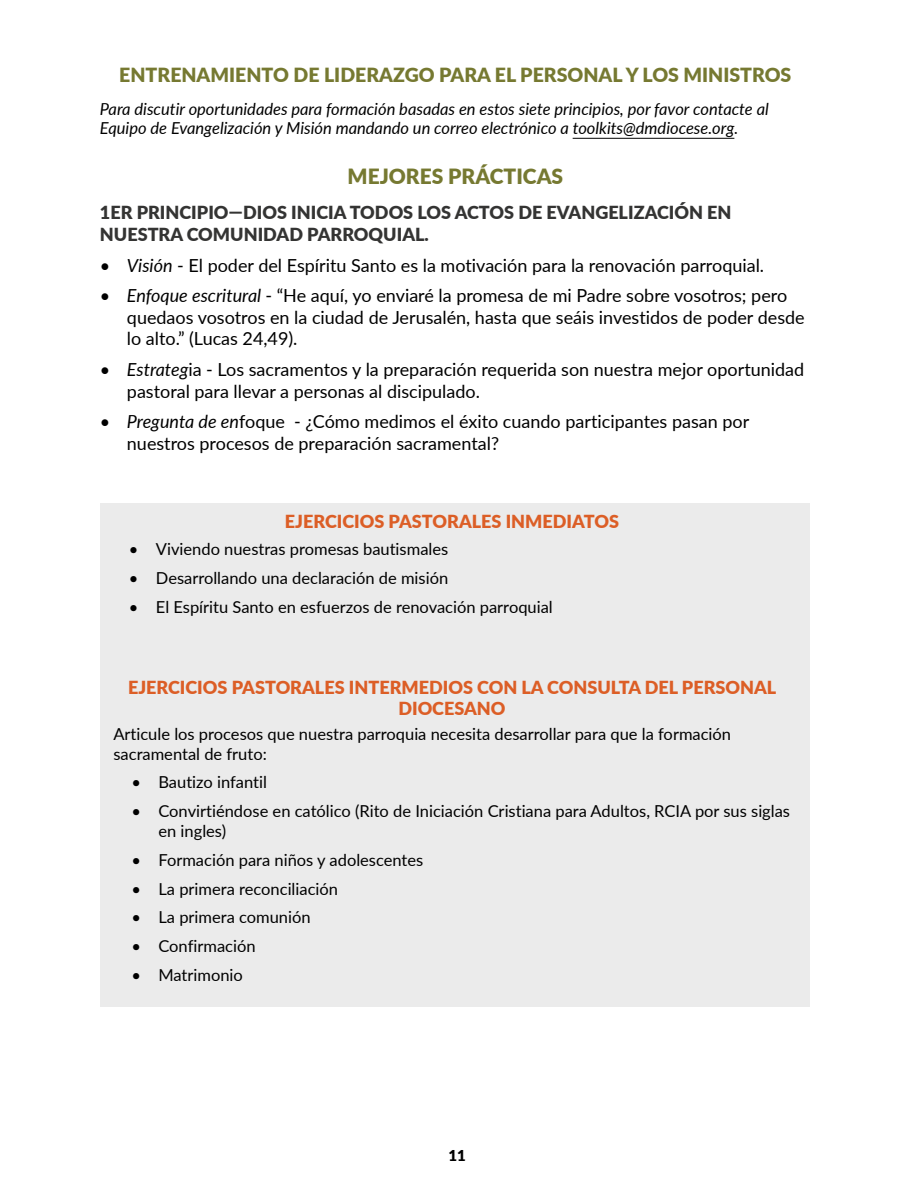
<style>
.page{position:relative;width:918px;height:1188px;background:#fff}
.page>*{position:absolute;margin:0;border:0;box-sizing:border-box;transform-origin:0 0}
.t1{font:900 21px "Lato";color:#767931}
.t2{font:900 19.5px "Lato";color:#767931}
.t3{font:18px/21.6px "Lato";color:#000}
.t4{font:900 18px/21.6px "Lato";color:#dc5e26;text-align:center}
.t5{font:900 18px/21.6px "Lato";color:#343433}
.t6{font:16.5px/19.8px "Lato";color:#000}
.t7{font:italic 16.5px/19.8px "Lato";color:#000}
.t8{font:900 15px "Lato";color:#000}
.s1{font-style:italic}
</style>
<div class="page">
<hr style="left:573px;top:138px;width:161px;height:1px;background:#000">
<div style="left:100px;top:503px;width:709px;height:503px;background:#ebebeb"></div>
<p class="t2" style="left:119px;top:61px;width:674px">ENTRENAMIENTO DE LIDERAZGO PARA EL PERSONAL Y LOS MINISTROS</p>
<p class="t7" style="left:100px;top:98px;width:670px">Para discutir oportunidades para formación basadas en estos siete principios, por favor contacte al<br>Equipo de Evangelización y Misión mandando un correo electrónico a toolkits@dmdiocese.org.</p>
<p class="t1" style="left:348px;top:161px;width:217px">MEJORES PRÁCTICAS</p>
<p class="t5" style="left:100px;top:201px;width:633px">1ER PRINCIPIO—DIOS INICIA TODOS LOS ACTOS DE EVANGELIZACIÓN EN<br>NUESTRA COMUNIDAD PARROQUIAL.</p>
<p class="t3" style="left:100px;top:253px;width:666px"><span class="s1">• Visión</span> - El poder del Espíritu Santo es la motivación para la renovación parroquial.</p>
<p class="t3" style="left:127px;top:284px;width:679px;text-indent:-27px"><span class="s1">• Enfoque escritural</span> - “He aquí, yo enviaré la promesa de mi Padre sobre vosotros; pero quedaos vosotros en la ciudad de Jerusalén, hasta que seáis investidos de poder desde lo alto.” (Lucas 24,49).</p>
<p class="t3" style="left:127px;top:358px;width:679px;text-indent:-27px"><span class="s1">• Estrateg</span>ia - Los sacramentos y la preparación requerida son nuestra mejor oportunidad pastoral para llevar a personas al discipulado.</p>
<p class="t3" style="left:127px;top:410px;width:624px;text-indent:-27px"><span class="s1">• Pregunta de en</span>foque - ¿Cómo medimos el éxito cuando participantes pasan por nuestros procesos de preparación sacramental?</p>
<p class="t4" style="left:285px;top:510px;width:336px">EJERCICIOS PASTORALES INMEDIATOS</p>
<p class="t6" style="left:129px;top:539px;width:321px">• Viviendo nuestras promesas bautismales</p>
<p class="t6" style="left:129px;top:568px;width:321px">• Desarrollando una declaración de misión</p>
<p class="t6" style="left:129px;top:596px;width:425px">• El Espíritu Santo en esfuerzos de renovación parroquial</p>
<p class="t4" style="left:128px;top:675px;width:650px">EJERCICIOS PASTORALES INTERMEDIOS CON LA CONSULTA DEL PERSONAL<br>DIOCESANO</p>
<p class="t6" style="left:113px;top:723px;width:619px">Articule los procesos que nuestra parroquia necesita desarrollar para que la formación sacramental de fruto:</p>
<p class="t6" style="left:131px;top:772px;width:137px">• Bautizo infantil</p>
<p class="t6" style="left:158px;top:801px;width:633px;text-indent:-27px">• Convirtiéndose en católico (Rito de Iniciación Cristiana para Adultos, RCIA por sus siglas en ingles)</p>
<p class="t6" style="left:131px;top:849px;width:293px">• Formación para niños y adolescentes</p>
<p class="t6" style="left:131px;top:878px;width:208px">• La primera reconciliación</p>
<p class="t6" style="left:131px;top:907px;width:181px">• La primera comunión</p>
<p class="t6" style="left:131px;top:936px;width:126px">• Confirmación</p>
<p class="t6" style="left:131px;top:964px;width:113px">• Matrimonio</p>
<p class="t8" style="left:449px;top:1144px;width:19px">11</p>
</div>
